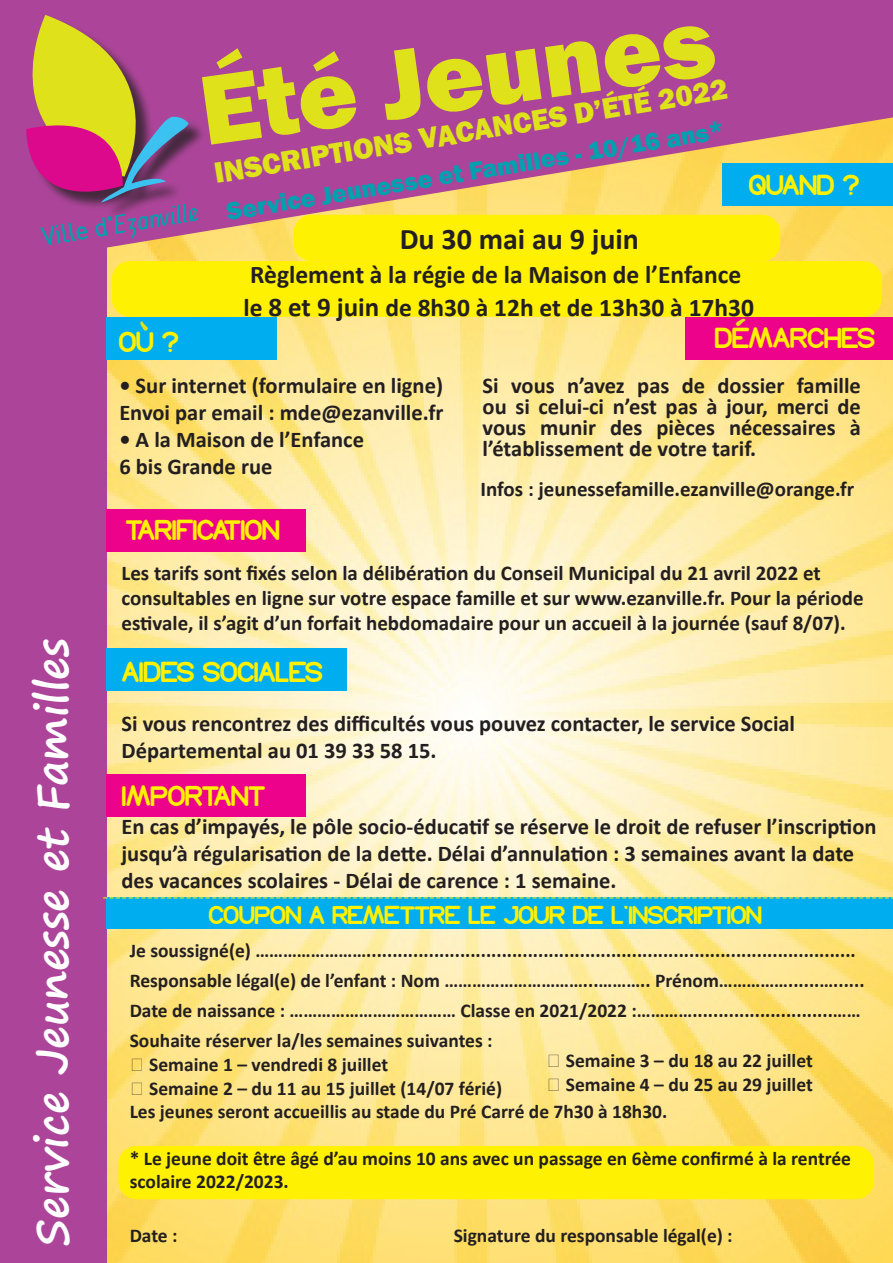
<style>
.page{position:relative;width:893px;height:1263px;background:#fff}
.page>*{position:absolute;margin:0;border:0;box-sizing:border-box;transform-origin:0 0}
.t1{font:800 102px "Franklin Gothic";color:#dfe21a}
.t2{font:700 43.5px "Segoe Print";color:#fff}
.t3{font:36px "Youngforever";color:#dfe21a}
.t4{font:800 30px "Franklin Gothic";color:#dfe21a}
.t5{font:700 30px "Calibri";color:#231f20}
.t6{font:28.5px "Youngforever";letter-spacing:-.03em;color:#fff101}
.t7{font:700 25.5px "Calibri";color:#231f20}
.t8{font:25.5px "Youngforever";letter-spacing:-.03em;color:#fff101}
.t9{font:800 25.5px "Franklin Gothic";color:#00a0b0}
.t10{font:700 22.5px/21px "Calibri";color:#231f20}
.t11{font:700 21px/25.2px "Calibri";color:#231f20}
.t12{font:700 19.5px/23.4px "Calibri";color:#231f20}
.t13{font:18px "Minion Pro";color:#fff101}
.s1{font-size:27px}
</style>
<div class="page">
<img style="left:106px;top:265px;width:787px;height:998px">
<div style="left:0;top:0;width:106px;height:1263px;background:#ac4599"></div>
<svg style="left:106px;top:0;width:787px;height:265px;background:#bc648e"></svg>
<div style="left:29px;top:18px;width:177px;height:202px;background:#ac4599"></div>
<svg style="left:26px;top:15px;width:173px;height:231px"></svg>
<div style="left:722px;top:164px;width:171px;height:42px;background:#00aeef"></div>
<div style="left:106px;top:317px;width:171px;height:42px;background:#00aeef"></div>
<div style="left:685px;top:317px;width:208px;height:42px;background:#ed028c"></div>
<div style="left:106px;top:509px;width:199px;height:43px;background:#ed028c"></div>
<div style="left:106px;top:648px;width:241px;height:43px;background:#00aeef"></div>
<div style="left:106px;top:774px;width:199px;height:43px;background:#ed028c"></div>
<div style="left:293px;top:215px;width:487px;height:46px;background:#fff101;border-radius:18px"></div>
<div style="left:106px;top:897px;width:787px;height:31px;background:#00aeef"></div>
<div style="left:118px;top:1146px;width:756px;height:53px;background:#fff101;border-radius:18px"></div>
<div style="left:112px;top:261px;width:770px;height:56px;background:#fff101;border-radius:18px"></div>
<svg style="left:549px;top:1055px;width:10px;height:12px"></svg>
<svg style="left:549px;top:1079px;width:10px;height:12px"></svg>
<svg style="left:132px;top:1058px;width:10px;height:12px"></svg>
<svg style="left:132px;top:1082px;width:10px;height:12px"></svg>
<p class="t2" style="left:13px;top:1246px;width:609px;rotate:-90deg">Service Jeunesse et Familles</p>
<p class="t1" style="left:192px;top:47px;width:520px;rotate:-8deg">Été Jeunes</p>
<p class="t4" style="left:211px;top:153px;width:522px;rotate:-9deg">INSCRIPTIONS VACANCES D’ÉTÉ 2022</p>
<p class="t9" style="left:224px;top:194px;width:505px;rotate:-9deg">Service Jeunesse et Familles - 10/16 ans*</p>
<p class="t5" style="left:400px;top:219px;width:241px">Du 30 mai au 9 juin</p>
<p class="t6" style="left:748px;top:172px;width:113px">QUAND ?</p>
<p class="t7" style="left:250px;top:258px;width:493px">Règlement à la régie de la Maison de l’Enfance</p>
<p class="t7" style="left:243px;top:291px;width:512px">le <span class="s1">8 et 9 juin</span> de 8h30 à 12h et de 13h30 à 17h30</p>
<p class="t3" style="left:149px;top:335px;width:11px;rotate:-180deg">`</p>
<p class="t3" style="left:732px;top:327px;width:11px;rotate:-90deg">`</p>
<p class="t6" style="left:714px;top:325px;width:162px">DEMARCHES</p>
<p class="t10" style="left:483px;top:375px;width:380px;text-align:justify">Si vous n’avez pas de dossier famille ou si celui-ci n’est pas à jour, merci de vous munir des pièces nécessaires à l’établissement de votre tarif.</p>
<p class="t6" style="left:118px;top:329px;width:62px">OU ?</p>
<p class="t10" style="left:119px;top:375px;width:325px">• Sur internet (formulaire en ligne)</p>
<p class="t10" style="left:119px;top:402px;width:326px">Envoi par email : mde@ezanville.fr</p>
<p class="t10" style="left:119px;top:429px;width:246px">• A la Maison de l’Enfance</p>
<p class="t10" style="left:119px;top:456px;width:155px">6 bis Grande rue</p>
<p class="t11" style="left:480px;top:477px;width:375px">Infos : jeunessefamille.ezanville@orange.fr</p>
<p class="t6" style="left:125px;top:516px;width:156px">TARIFICATION</p>
<p class="t11" style="left:122px;top:560px;width:743px">Les tarifs sont fixés selon la délibération du Conseil Municipal du 21 avril 2022 et consultables en ligne sur votre espace famille et sur www.ezanville.fr. Pour la période estivale, il s’agit d’un forfait hebdomadaire pour un accueil à la journée (sauf 8/07).</p>
<p class="t6" style="left:122px;top:659px;width:203px">AIDES SOCIALES</p>
<p class="t10" style="left:122px;top:710px;width:675px;line-height:27px">Si vous rencontrez des difficultés vous pouvez contacter, le service Social<br>Départemental au 01 39 33 58 15.</p>
<p class="t6" style="left:122px;top:782px;width:146px">IMPORTANT</p>
<p class="t10" style="left:122px;top:812px;width:757px;line-height:27px">En cas d’impayés, le pôle socio-éducatif se réserve le droit de refuser l’inscription jusqu’à régularisation de la dette. Délai d’annulation : 3 semaines avant la date des vacances scolaires - Délai de carence : 1 semaine.</p>
<p class="t13" style="left:102px;top:884px;width:790px">---------------------------------------------------------------------------------------------------------------------------</p>
<p class="t8" style="left:209px;top:903px;width:555px">COUPON A REMETTRE LE JOUR DE L'INSCRIPTION</p>
<p class="t12" style="left:130px;top:938px;width:728px">Je soussigné(e) ……………………..............................................................................................</p>
<p class="t12" style="left:130px;top:968px;width:736px">Responsable légal(e) de l’enfant : Nom …………………………...……….. Prénom……………......…......</p>
<p class="t12" style="left:130px;top:998px;width:732px">Date de naissance : ……………………………… Classe en 2021/2022 :…………...........................……</p>
<p class="t12" style="left:130px;top:1028px;width:364px">Souhaite réserver la/les semaines suivantes :</p>
<p class="t12" style="left:149px;top:1052px;width:240px">Semaine 1 – vendredi 8 juillet</p>
<p class="t12" style="left:130px;top:1076px;width:539px;text-indent:20px">Semaine 2 – du 11 au 15 juillet (14/07 férié)<br>Les jeunes seront accueillis au stade du Pré Carré de 7h30 à 18h30.</p>
<p class="t12" style="left:130px;top:1146px;width:723px">* Le jeune doit être âgé d’au moins 10 ans avec un passage en 6ème confirmé à la rentrée scolaire 2022/2023.</p>
<p class="t12" style="left:130px;top:1223px;width:49px">Date :</p>
<p class="t12" style="left:454px;top:1223px;width:280px">Signature du responsable légal(e) :</p>
<p class="t12" style="left:566px;top:1049px;width:248px">Semaine 3 – du 18 au 22 juillet</p>
<p class="t12" style="left:566px;top:1073px;width:248px">Semaine 4 – du 25 au 29 juillet</p>
</div>
